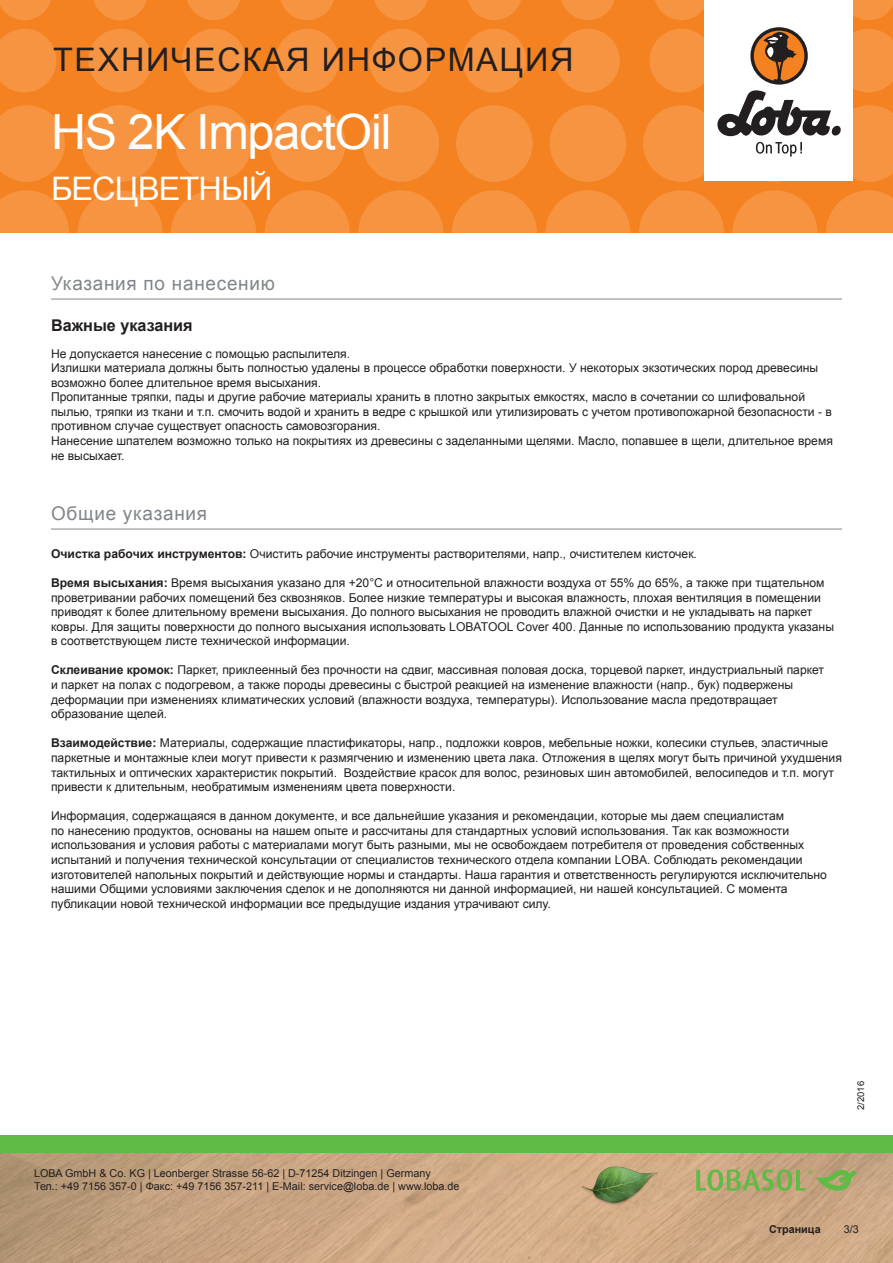
<style>
.page{position:relative;width:893px;height:1263px;background:#fff}
.page>*{position:absolute;margin:0;border:0;box-sizing:border-box;transform-origin:0 0}
.t1{font:48.6px "Arial";letter-spacing:-.025em;color:#fff}
.t2{font:32.4px "Arial";letter-spacing:.05em;color:#231f20}
.t3{font:32.4px "Arial";letter-spacing:-.025em;color:#fff}
.Titel_grau{font:18.9px "Arial";letter-spacing:.04em;color:#82858b}
.t4{font:700 16.2px "Arial";color:#231f20}
.Text{font:12.15px/14.5px "Arial";color:#231f20}
.t5{font:10.8px/12.9px "Arial";color:#231f20}
.t6{font:700 10.8px "Arial";color:#231f20}
.t7{font:9.45px "Arial";color:#231f20}
.s1{font-weight:700}
</style>
<div class="page">
<div style="left:0;top:0;width:893px;height:233px;background:#f58220"></div>
<svg style="left:0;top:190px;width:69px;height:43px"></svg>
<svg style="left:78px;top:190px;width:85px;height:85px;fill:#f69441"></svg>
<svg style="left:171px;top:190px;width:85px;height:85px;fill:#f69441"></svg>
<svg style="left:265px;top:190px;width:85px;height:85px;fill:#f69441"></svg>
<svg style="left:358px;top:190px;width:85px;height:85px;fill:#f69441"></svg>
<svg style="left:545px;top:190px;width:85px;height:85px;fill:#f69441"></svg>
<svg style="left:452px;top:190px;width:85px;height:85px;fill:#f69441"></svg>
<svg style="left:732px;top:190px;width:85px;height:85px;fill:#f69441"></svg>
<svg style="left:639px;top:190px;width:85px;height:85px;fill:#f69441"></svg>
<svg style="left:826px;top:190px;width:67px;height:43px"></svg>
<svg style="left:0;top:105px;width:65px;height:77px"></svg>
<svg style="left:82px;top:105px;width:76px;height:77px"></svg>
<svg style="left:175px;top:105px;width:77px;height:77px"></svg>
<svg style="left:269px;top:105px;width:76px;height:77px"></svg>
<svg style="left:456px;top:105px;width:77px;height:77px"></svg>
<svg style="left:362px;top:105px;width:77px;height:77px"></svg>
<svg style="left:550px;top:105px;width:76px;height:77px"></svg>
<svg style="left:0;top:29px;width:56px;height:63px"></svg>
<svg style="left:182px;top:29px;width:64px;height:63px"></svg>
<svg style="left:88px;top:29px;width:64px;height:63px"></svg>
<svg style="left:275px;top:29px;width:64px;height:63px"></svg>
<svg style="left:462px;top:29px;width:64px;height:63px"></svg>
<svg style="left:369px;top:29px;width:64px;height:63px"></svg>
<svg style="left:556px;top:29px;width:64px;height:63px"></svg>
<svg style="left:0;top:0;width:51px;height:20px"></svg>
<svg style="left:187px;top:0;width:53px;height:20px"></svg>
<svg style="left:468px;top:0;width:53px;height:20px"></svg>
<svg style="left:655px;top:0;width:49px;height:20px"></svg>
<svg style="left:93px;top:0;width:54px;height:20px"></svg>
<svg style="left:374px;top:0;width:54px;height:20px"></svg>
<svg style="left:281px;top:0;width:53px;height:20px"></svg>
<svg style="left:561px;top:0;width:54px;height:20px"></svg>
<svg style="left:853px;top:0;width:40px;height:20px"></svg>
<img style="left:0;top:1152px;width:893px;height:111px">
<div style="left:0;top:1135px;width:893px;height:17px;background:#60bb46"></div>
<div style="left:704px;top:0;width:149px;height:181px;background:#fff"></div>
<svg style="left:643px;top:28px;width:250px;height:154px"></svg>
<img style="left:578px;top:1161px;width:82px;height:81px">
<svg style="left:696px;top:1169px;width:161px;height:22px;background:#9eac69"></svg>
<hr style="left:51px;top:529px;width:791px;height:1px;background:#82858b">
<hr style="left:51px;top:299px;width:791px;height:1px;background:#82858b">
<h2 class="t2" style="left:53px;top:38px;width:522px">ТЕХНИЧЕСКАЯ ИНФОРМАЦИЯ</h2>
<p class="t1" style="left:51px;top:100px;width:342px">HS 2K ImpactOil</p>
<h2 class="t3" style="left:51px;top:167px;width:223px">БЕСЦВЕТНЫЙ</h2>
<p class="Titel_grau" style="left:51px;top:271px;width:225px">Указания по нанесению</p>
<p class="t4" style="left:51px;top:314px;width:143px">Важные указания</p>
<p class="Text" style="left:51px;top:346px;width:301px">Не допускается нанесение с помощью распылителя.</p>
<p class="Text" style="left:51px;top:361px;width:769px">Излишки материала должны быть полностью удалены в процессе обработки поверхности. У некоторых экзотических пород древесины возможно более длительное время высыхания.</p>
<p class="Text" style="left:51px;top:390px;width:782px">Пропитанные тряпки, пады и другие рабочие материалы хранить в плотно закрытых емкостях, масло в сочетании со шлифовальной пылью, тряпки из ткани и т.п. смочить водой и хранить в ведре с крышкой или утилизировать с учетом противопожарной безопасности - в противном случае существует опасность самовозгорания.</p>
<p class="Text" style="left:51px;top:434px;width:783px">Нанесение шпателем возможно только на покрытиях из древесины с заделанными щелями. Масло, попавшее в щели, длительное время не высыхает.</p>
<p class="Titel_grau" style="left:51px;top:501px;width:158px">Общие указания</p>
<p class="Text" style="left:51px;top:546px;width:647px"><span class="s1">Очистка рабочих инструментов:</span> Очистить рабочие инструменты растворителями, напр., очистителем кисточек.</p>
<p class="Text" style="left:51px;top:575px;width:784px"><span class="s1">Время высыхания:</span> Время высыхания указано для +20°C и относительной влажности воздуха от 55% до 65%, а также при тщательном проветривании рабочих помещений без сквозняков. Более низкие температуры и высокая влажность, плохая вентиляция в помещении приводят к более длительному времени высыхания. До полного высыхания не проводить влажной очистки и не укладывать на паркет ковры. Для защиты поверхности до полного высыхания использовать LOBATOOL Cover 400. Данные по использованию продукта указаны в соответствующем листе технической информации.</p>
<p class="Text" style="left:51px;top:663px;width:775px"><span class="s1">Склеивание кромок:</span> Паркет, приклеенный без прочности на сдвиг, массивная половая доска, торцевой паркет, индустриальный паркет и паркет на полах с подогревом, а также породы древесины с быстрой реакцией на изменение влажности (напр., бук) подвержены деформации при изменениях климатических условий (влажности воздуха, температуры). Использование масла предотвращает образование щелей.</p>
<p class="Text" style="left:51px;top:736px;width:792px"><span class="s1">Взаимодействие:</span> Материалы, содержащие пластификаторы, напр., подложки ковров, мебельные ножки, колесики стульев, эластичные паркетные и монтажные клеи могут привести к размягчению и изменению цвета лака. Отложения в щелях могут быть причиной ухудшения тактильных и оптических характеристик покрытий. Воздействие красок для волос, резиновых шин автомобилей, велосипедов и т.п. могут привести к длительным, необратимым изменениям цвета поверхности.</p>
<p class="Text" style="left:51px;top:809px;width:777px">Информация, содержащаяся в данном документе, и все дальнейшие указания и рекомендации, которые мы даем специалистам<br>по нанесению продуктов, основаны на нашем опыте и рассчитаны для стандартных условий использования. Так как возможности использования и условия работы с материалами могут быть разными, мы не освобождаем потребителя от проведения собственных испытаний и получения технической консультации от специалистов технического отдела компании LOBA. Соблюдать рекомендации изготовителей напольных покрытий и действующие нормы и стандарты. Наша гарантия и ответственность регулируются исключительно нашими Общими условиями заключения сделок и не дополняются ни данной информацией, ни нашей консультацией. С момента публикации новой технической информации все предыдущие издания утрачивают силу.</p>
<p class="t5" style="left:34px;top:1167px;width:427px">LOBA GmbH &amp; Co. KG | Leonberger Strasse 56-62 | D-71254 Ditzingen | Germany<br>Тел.: +49 7156 357-0 | Факс: +49 7156 357-211 | E-Mail: service@loba.de | www.loba.de</p>
<p class="t7" style="left:855px;top:1110px;width:30px;rotate:-90deg">2/2016</p>
<p class="t6" style="left:769px;top:1221px;width:53px">Страница</p>
<p class="t5" style="left:844px;top:1222px;width:17px">3/3</p>
</div>
